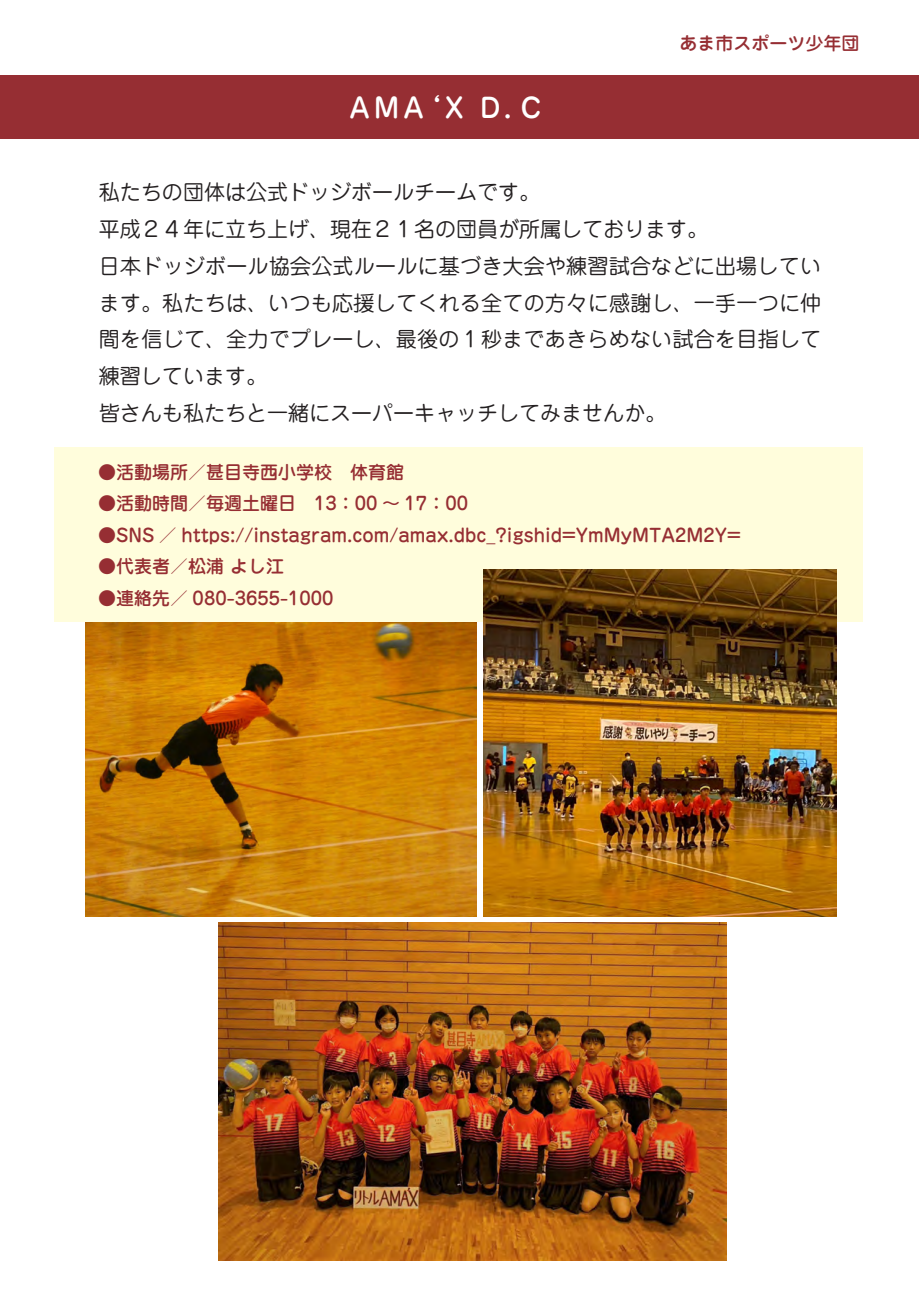
<style>
.page{position:relative;width:919px;height:1289px;background:#fff}
.page>*{position:absolute;margin:0;border:0;box-sizing:border-box;transform-origin:0 0}
.t1{font:500 27px "Jun 34 Pro";color:#fff}
.t2{font:21px/36.8px "Jun 201 Pro";letter-spacing:.01em;color:#231f20}
.t3{font:500 18px "Jun 34 Pro";color:#962e33}
</style>
<div class="page">
<div style="left:54px;top:447px;width:808px;height:174px;background:#fffddc"></div>
<div style="left:0;top:76px;width:918px;height:63px;background:#962e33"></div>
<img style="left:85px;top:622px;width:391px;height:294px">
<img style="left:218px;top:922px;width:508px;height:338px">
<img style="left:483px;top:569px;width:353px;height:347px">
<p class="t1" style="left:346px;top:86px;width:199px">ＡＭＡ‘Ｘ Ｄ．Ｃ</p>
<p class="t3" style="left:679px;top:29px;width:182px">あま市スポーツ少年団</p>
<p class="t2" style="left:99px;top:172px;width:723px">私たちの団体は公式ドッジボールチームです。<br>平成２４年に立ち上げ、現在２１名の団員が所属しております。<br>日本ドッジボール協会公式ルールに基づき大会や練習試合などに出場しています。私たちは、いつも応援してくれる全ての方々に感謝し、一手一つに仲間を信じて、全力でプレーし、最後の１秒まであきらめない試合を目指して練習しています。<br>皆さんも私たちと一緒にスーパーキャッチしてみませんか。</p>
<p class="t3" style="left:98px;top:457px;width:307px">●活動場所／甚目寺西小学校　体育館</p>
<p class="t3" style="left:98px;top:489px;width:371px">●活動時間／毎週土曜日　13：00 ～ 17：00</p>
<p class="t3" style="left:98px;top:520px;width:644px">●SNS ／ https://instagram.com/amax.dbc_?igshid=YmMyMTA2M2Y=</p>
<p class="t3" style="left:98px;top:552px;width:187px">●代表者／松浦 よし江</p>
<p class="t3" style="left:98px;top:583px;width:237px">●連絡先／ 080-3655-1000</p>
</div>
